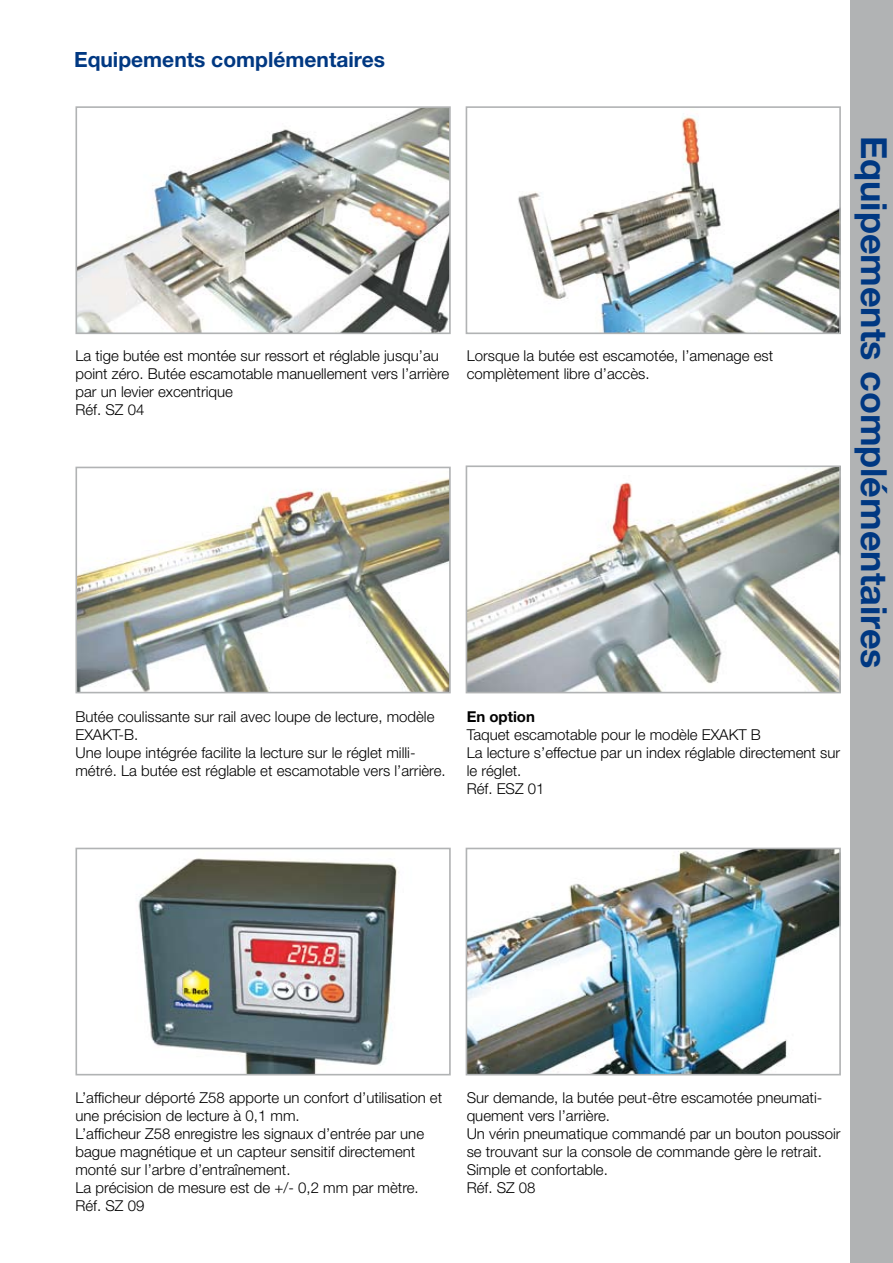
<style>
.page{position:relative;width:893px;height:1263px;background:#fff}
.page>*{position:absolute;margin:0;border:0;box-sizing:border-box;transform-origin:0 0}
.t1{font:700 36px "Helvetica Neue";color:#003882}
.t2{font:700 21px "Helvetica Neue";color:#003882}
.t3{font:300 15px/18px "Helvetica Neue";color:#000}
.t4{font:700 15px "Helvetica Neue";color:#000}
</style>
<div class="page">
<img style="left:469px;top:851px;width:369px;height:221px">
<div style="left:466px;top:848px;width:375px;height:227px;border:2px solid #b1b3b4"></div>
<div style="left:850px;top:0;width:43px;height:1263px;background:#b1b3b4"></div>
<img style="left:78px;top:109px;width:370px;height:222px">
<div style="left:75px;top:106px;width:376px;height:228px;border:2px solid #b1b3b4"></div>
<img style="left:518px;top:113px;width:320px;height:218px">
<div style="left:466px;top:106px;width:375px;height:228px;border:2px solid #b1b3b4"></div>
<img style="left:78px;top:478px;width:370px;height:212px">
<div style="left:75px;top:467px;width:376px;height:226px;border:2px solid #b1b3b4"></div>
<img style="left:469px;top:468px;width:369px;height:222px">
<div style="left:466px;top:465px;width:375px;height:228px;border:2px solid #b1b3b4"></div>
<img style="left:138px;top:858px;width:261px;height:214px">
<div style="left:75px;top:848px;width:376px;height:227px;border:2px solid #b1b3b4"></div>
<h2 class="t2" style="left:74px;top:47px;width:312px">Equipements complémentaires</h2>
<p class="t3" style="left:75px;top:347px;width:375px">La tige butée est montée sur ressort et réglable jusqu’au point zéro. Butée escamotable manuellement vers l’arrière par un levier excentrique<br>Réf. SZ 04</p>
<p class="t3" style="left:467px;top:347px;width:308px">Lorsque la butée est escamotée, l’amenage est complètement libre d’accès.</p>
<h1 class="t1" style="left:896px;top:136px;width:535px;rotate:90deg">Equipements complémentaires</h1>
<p class="t3" style="left:75px;top:707px;width:372px">Butée coulissante sur rail avec loupe de lecture, modèle EXAKT-B.<br>Une loupe intégrée facilite la lecture sur le réglet milli&shy;métré. La butée est réglable et escamotable vers l’arrière.</p>
<p class="t4" style="left:467px;top:707px;width:70px">En option</p>
<p class="t3" style="left:467px;top:725px;width:375px">Taquet escamotable pour le modèle EXAKT B<br>La lecture s’effectue par un index réglable directement sur le réglet.<br>Réf. ESZ 01</p>
<p class="t3" style="left:75px;top:1089px;width:368px">L’afficheur déporté Z58 apporte un confort d’utilisation et une précision de lecture à 0,1 mm.<br>L’afficheur Z58 enregistre les signaux d’entrée par une bague magnétique et un capteur sensitif directement monté sur l’arbre d’entraînement.<br>La précision de mesure est de +/- 0,2 mm par mètre.<br>Réf. SZ 09</p>
<p class="t3" style="left:467px;top:1089px;width:375px">Sur demande, la butée peut-être escamotée pneumati&shy;quement vers l’arrière.<br>Un vérin pneumatique commandé par un bouton poussoir se trouvant sur la console de commande gère le retrait.<br>Simple et confortable.<br>Réf. SZ 08</p>
</div>
